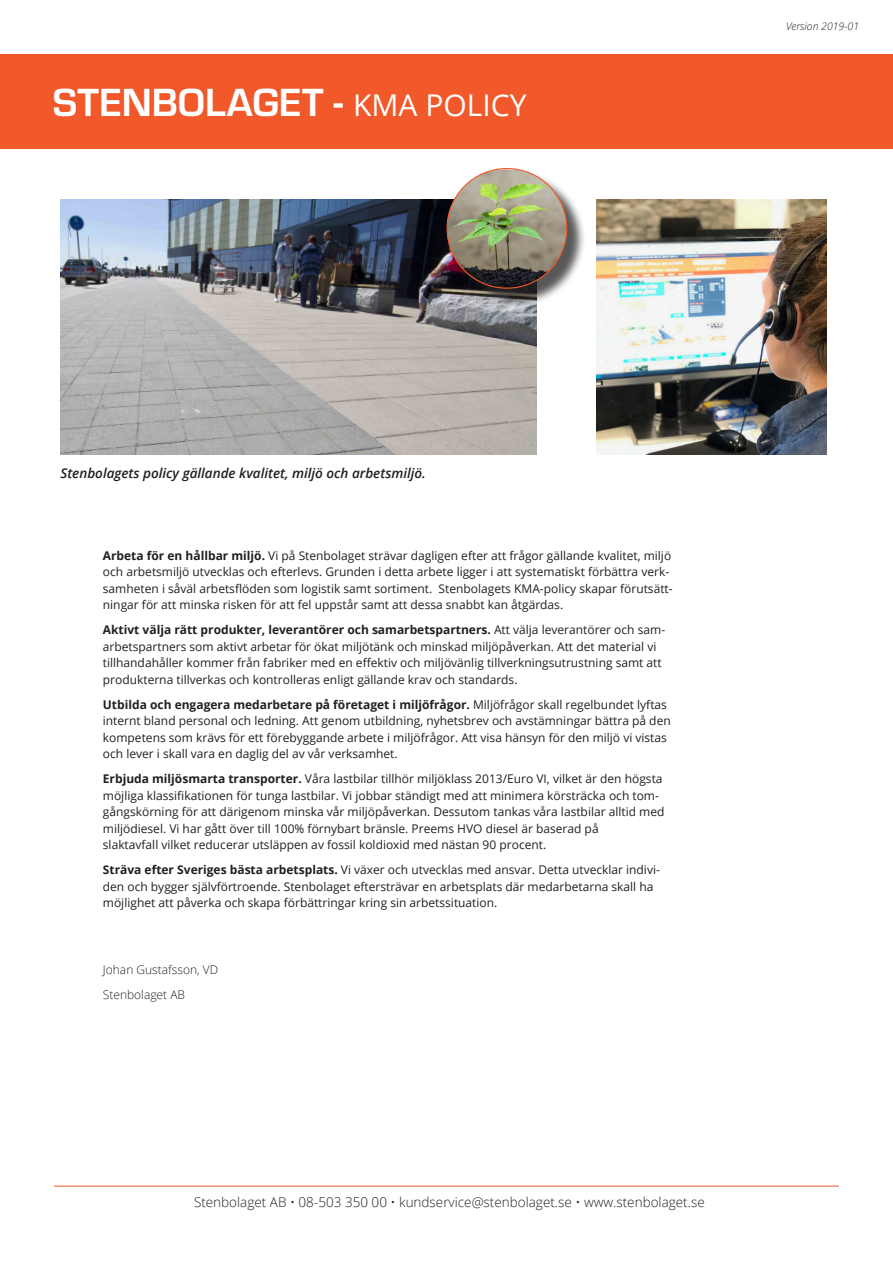
<style>
.page{position:relative;width:893px;height:1263px;background:#fff}
.page>*{position:absolute;margin:0;border:0;box-sizing:border-box;transform-origin:0 0}
.t1{font:700 40.8px "Eurostile";color:#fff}
.t2{font:300 13.5px "Open Sans";color:#231f20}
.t3{font:italic 600 13.5px "Open Sans";color:#231f20}
.t4{font:12px/16.5px "Open Sans";color:#231f20}
.t5{font:300 12px "Open Sans";color:#231f20}
.t6{font:italic 300 10.5px "Open Sans";color:#231f20}
.s1{font-family:"Open Sans";font-weight:400;font-size:30px}
.s2{font-weight:700}
</style>
<div class="page">
<div style="left:0;top:54px;width:893px;height:95px;background:#f1592a"></div>
<hr style="left:54px;top:1186px;width:785px;height:1px;background:#f1592a">
<img style="left:60px;top:200px;width:477px;height:254px">
<div style="left:449px;top:170px;width:137px;height:137px;background:#231f20;opacity:.75"></div>
<img style="left:447px;top:169px;width:120px;height:119px">
<img style="left:596px;top:200px;width:230px;height:254px">
<h1 class="t1" style="left:53px;top:73px;width:475px">STENBOLAGET - <span class="s1">KMA POLICY</span></h1>
<p class="t6" style="left:786px;top:19px;width:75px">Version 2019-01</p>
<p class="t3" style="left:60px;top:464px;width:367px">Stenbolagets policy gällande kvalitet, miljö och arbetsmiljö.</p>
<p class="t4" style="left:103px;top:547px;width:571px"><span class="s2">Arbeta för en hållbar miljö.</span> Vi på Stenbolaget strävar dagligen efter att frågor gällande kvalitet, miljö och arbetsmiljö utvecklas och efterlevs. Grunden i detta arbete ligger i att systematiskt förbättra verk&shy;samheten i såväl arbetsflöden som logistik samt sortiment. Stenbolagets KMA-policy skapar förutsätt&shy;ningar för att minska risken för att fel uppstår samt att dessa snabbt kan åtgärdas.</p>
<p class="t4" style="left:103px;top:621px;width:564px"><span class="s2">Aktivt välja rätt produkter, leverantörer och samarbetspartners.</span> Att välja leverantörer och sam&shy;arbetspartners som aktivt arbetar för ökat miljötänk och minskad miljöpåverkan. Att det material vi tillhandahåller kommer från fabriker med en effektiv och miljövänlig tillverkningsutrustning samt att produkterna tillverkas och kontrolleras enligt gällande krav och standards.</p>
<p class="t4" style="left:103px;top:696px;width:569px"><span class="s2">Utbilda och engagera medarbetare på företaget i miljöfrågor.</span> Miljöfrågor skall regelbundet lyftas internt bland personal och ledning. Att genom utbildning, nyhetsbrev och avstämningar bättra på den kompetens som krävs för ett förebyggande arbete i miljöfrågor. Att visa hänsyn för den miljö vi vistas och lever i skall vara en daglig del av vår verksamhet.</p>
<p class="t4" style="left:103px;top:770px;width:563px"><span class="s2">Erbjuda miljösmarta transporter.</span> Våra lastbilar tillhör miljöklass 2013/Euro VI, vilket är den högsta möjliga klassifikationen för tunga lastbilar. Vi jobbar ständigt med att minimera körsträcka och tom&shy;gångskörning för att därigenom minska vår miljöpåverkan. Dessutom tankas våra lastbilar alltid med miljödiesel. Vi har gått över till 100% förnybart bränsle. Preems HVO diesel är baserad på<br>slaktavfall vilket reducerar utsläppen av fossil koldioxid med nästan 90 procent.</p>
<p class="t4" style="left:103px;top:861px;width:558px"><span class="s2">Sträva efter Sveriges bästa arbetsplats.</span> Vi växer och utvecklas med ansvar. Detta utvecklar indivi&shy;den och bygger självförtroende. Stenbolaget eftersträvar en arbetsplats där medarbetarna skall ha möjlighet att påverka och skapa förbättringar kring sin arbetssituation.</p>
<p class="t5" style="left:103px;top:961px;width:117px">Johan Gustafsson, VD</p>
<p class="t5" style="left:103px;top:986px;width:84px">Stenbolaget AB</p>
<p class="t2" style="left:194px;top:1193px;width:512px">Stenbolaget AB • 08-503 350 00 • kundservice@stenbolaget.se • www.stenbolaget.se</p>
</div>
